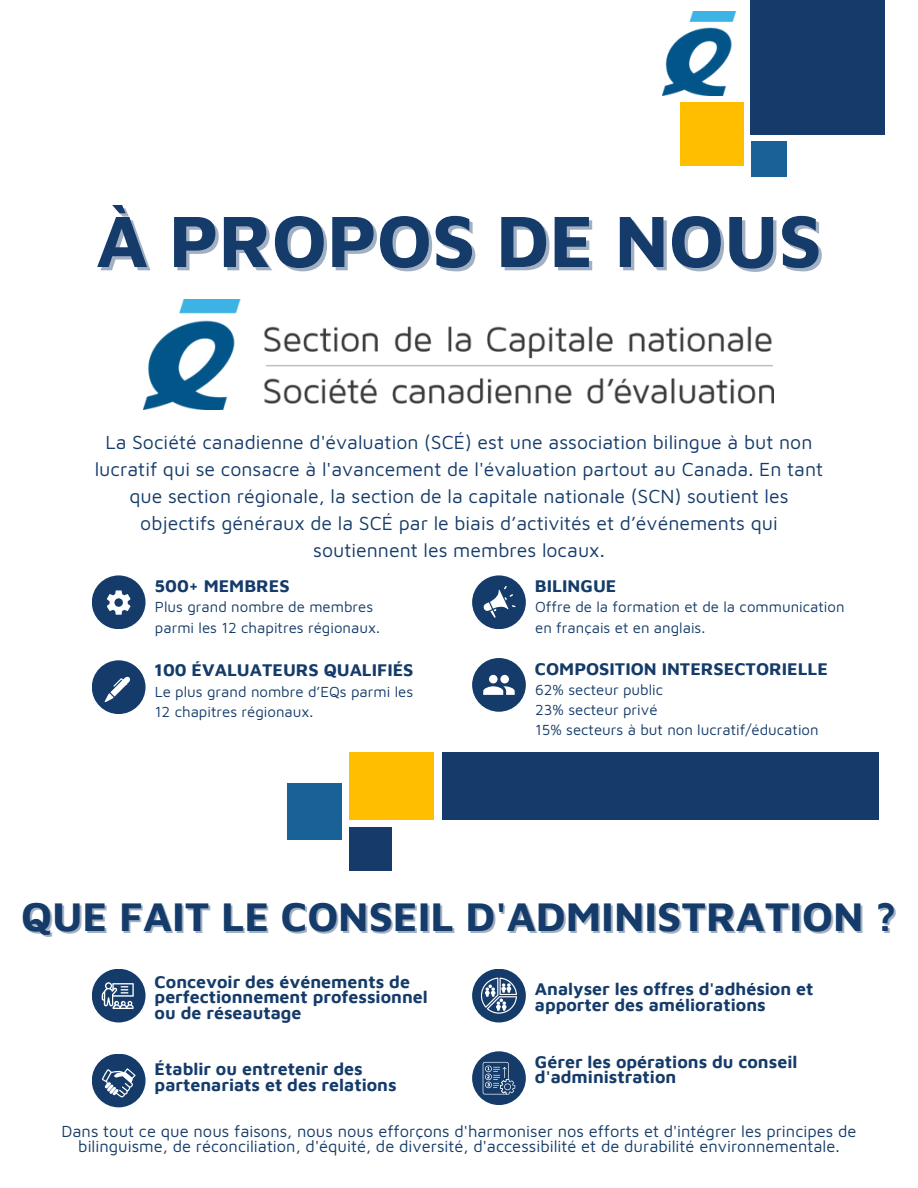
<style>
.page{position:relative;width:918px;height:1188px;background:#fff}
.page>*{position:absolute;margin:0;border:0;box-sizing:border-box;transform-origin:0 0}
.t1{font:700 75px "Maven Pro";color:#143b69}
.t2{font:700 42px "Maven Pro";color:#143b69}
.t3{font:19.5px/27px "Maven Pro";color:#143b69;text-align:center}
.t4{font:700 17.85px/15.8px "Maven Pro";color:#143b69}
.t5{font:16.5px "Maven Pro";color:#143b69}
.t6{font:15px/20.2px "Maven Pro";color:#143b69}
</style>
<div class="page">
<div style="left:680px;top:102px;width:64px;height:64px;background:#ffbf00"></div>
<div style="left:751px;top:0;width:134px;height:134px;background:#143b69"></div>
<div style="left:751px;top:141px;width:36px;height:36px;background:#196297"></div>
<img style="left:144px;top:299px;width:630px;height:110px">
<img style="left:663px;top:11px;width:74px;height:85px">
<div style="left:92px;top:575px;width:54px;height:54px;background:#143b69;border-radius:50%"></div>
<div style="left:92px;top:660px;width:54px;height:54px;background:#143b69;border-radius:50%"></div>
<svg style="left:105px;top:676px;width:25px;height:26px"></svg>
<svg style="left:107px;top:590px;width:23px;height:25px"></svg>
<div style="left:472px;top:575px;width:54px;height:54px;background:#143b69;border-radius:50%"></div>
<div style="left:472px;top:658px;width:54px;height:54px;background:#143b69;border-radius:50%"></div>
<svg style="left:483px;top:675px;width:32px;height:20px"></svg>
<svg style="left:484px;top:586px;width:31px;height:32px"></svg>
<div style="left:92px;top:969px;width:54px;height:53px;background:#143b69;border-radius:50%"></div>
<div style="left:92px;top:1054px;width:54px;height:53px;background:#143b69;border-radius:50%"></div>
<div style="left:472px;top:969px;width:54px;height:53px;background:#143b69;border-radius:50%"></div>
<div style="left:472px;top:1051px;width:54px;height:54px;background:#143b69;border-radius:50%"></div>
<svg style="left:102px;top:1068px;width:33px;height:29px"></svg>
<svg style="left:102px;top:982px;width:32px;height:27px"></svg>
<svg style="left:481px;top:978px;width:36px;height:36px"></svg>
<svg style="left:483px;top:1062px;width:32px;height:32px"></svg>
<div style="left:442px;top:752px;width:437px;height:67px;background:#143b69"></div>
<div style="left:349px;top:752px;width:84px;height:67px;background:#ffbf00"></div>
<div style="left:349px;top:827px;width:42px;height:44px;background:#143b69"></div>
<div style="left:287px;top:783px;width:55px;height:56px;background:#196297"></div>
<p class="t1" style="left:96px;top:195px;width:727px">À PROPOS DE NOUS</p>
<h3 class="t3" style="left:95px;top:428px;width:730px">La Société canadienne d'évaluation (SCÉ) est une association bilingue à but non lucratif qui se consacre à l'avancement de l'évaluation partout au Canada. En tant que section régionale, la section de la capitale nationale (SCN) soutient les objectifs généraux de la SCÉ par le biais d’activités et d’événements qui soutiennent les membres locaux.</h3>
<p class="t4" style="left:155px;top:578px;width:137px">500+ MEMBRES</p>
<h5 class="t6" style="left:155px;top:596px;width:227px">Plus grand nombre de membres parmi les 12 chapitres régionaux.</h5>
<p class="t4" style="left:155px;top:662px;width:260px">100 ÉVALUATEURS QUALIFIÉS</p>
<h3 class="t6" style="left:155px;top:681px;width:260px">Le plus grand nombre d’EQs parmi les<br>12 chapitres régionaux.</h3>
<p class="t4" style="left:535px;top:578px;width:83px">BILINGUE</p>
<p class="t6" style="left:535px;top:596px;width:311px">Offre de la formation et de la communication en français et en anglais.</p>
<h3 class="t4" style="left:535px;top:660px;width:295px">COMPOSITION INTERSECTORIELLE</h3>
<p class="t6" style="left:535px;top:679px;width:130px">62% secteur public</p>
<p class="t6" style="left:535px;top:699px;width:124px">23% secteur privé</p>
<p class="t6" style="left:535px;top:720px;width:285px">15% secteurs à but non lucratif/éducation</p>
<h3 class="t2" style="left:21px;top:890px;width:877px">QUE FAIT LE CONSEIL D'ADMINISTRATION ?</h3>
<p class="t4" style="left:155px;top:973px;width:275px">Concevoir des événements de perfectionnement professionnel ou de réseautage</p>
<p class="t4" style="left:155px;top:1060px;width:243px">Établir ou entretenir des partenariats et des relations</p>
<p class="t4" style="left:535px;top:981px;width:280px">Analyser les offres d'adhésion et apporter des améliorations</p>
<h2 class="t4" style="left:535px;top:1053px;width:264px">Gérer les opérations du conseil d'administration</h2>
<p class="t5" style="left:61px;top:1121px;width:797px">Dans tout ce que nous faisons, nous nous efforçons d'harmoniser nos efforts et d'intégrer les principes de</p>
<h4 class="t5" style="left:78px;top:1136px;width:763px">bilinguisme, de réconciliation, d'équité, de diversité, d'accessibilité et de durabilité environnementale.</h4>
</div>
